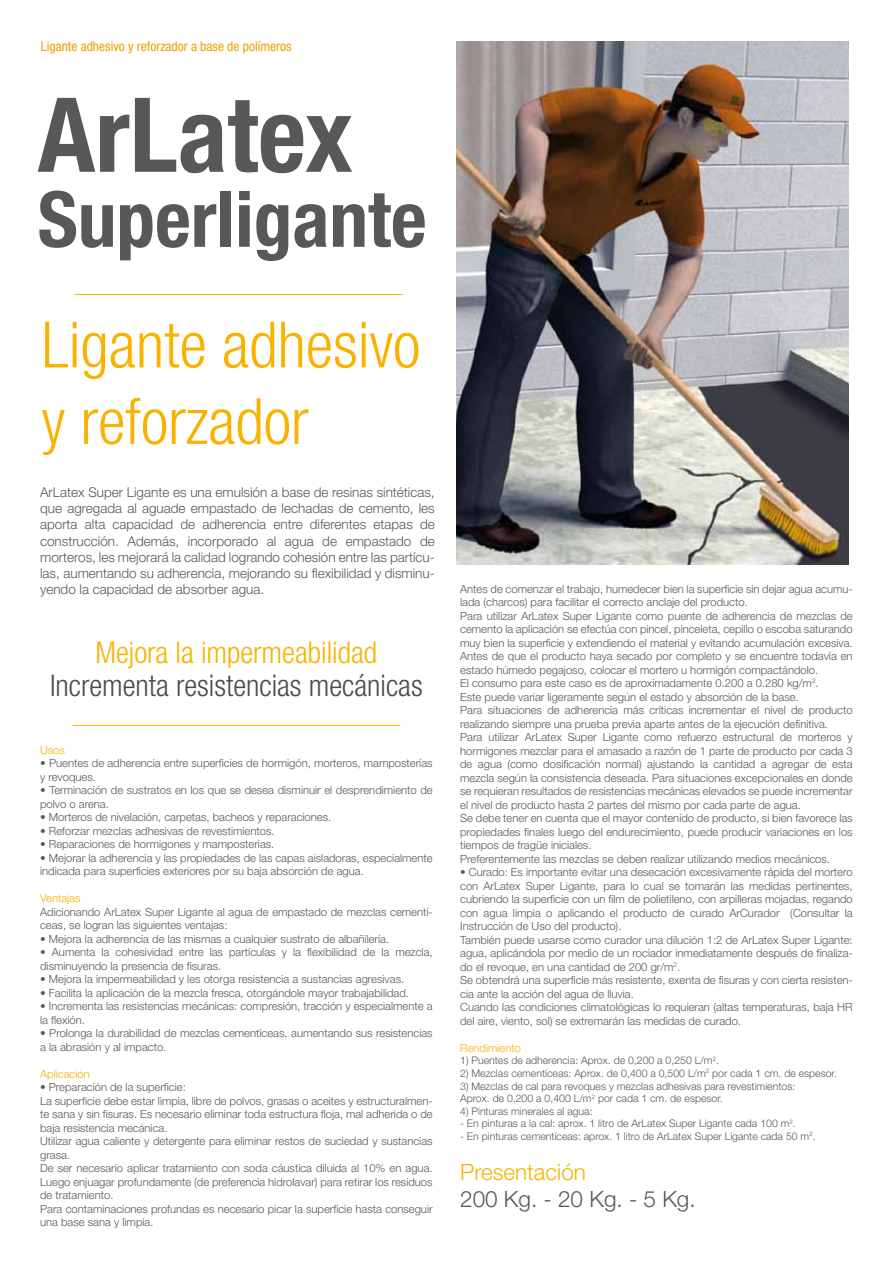
<style>
.page{position:relative;width:893px;height:1263px;background:#fff}
.page>*{position:absolute;margin:0;border:0;box-sizing:border-box;transform-origin:0 0}
.t1{font:700 condensed 103.5px "Helvetica Neue";color:#58585a}
.t2{font:700 condensed 77.25px "Helvetica Neue";color:#58585a}
.t3{font:300 condensed 63.75px/76.5px "Helvetica Neue";color:#f9b200}
.t4{font:300 condensed 30px "Helvetica Neue";color:#4b4b4d}
.t5{font:300 condensed 30px "Helvetica Neue";color:#f9b200}
.t6{font:300 22.5px "Helvetica Neue";color:#58585a}
.t7{font:300 22.5px "Helvetica Neue";color:#f9b200}
.t8{font:300 13.5px/16.2px "Helvetica Neue";color:#58585a;text-align:justify}
.t9{font:condensed 13.5px "Helvetica Neue";color:#f49e00}
.t10{font:300 11.25px/13.5px "Helvetica Neue";color:#58585a}
.t11{font:300 11.25px "Helvetica Neue";color:#f9b200}
.t12{font:300 10.5px/12.6px "Helvetica Neue";color:#58585a}
</style>
<div class="page">
<hr style="left:72px;top:725px;width:328px;height:1px;background:#f9b200">
<hr style="left:75px;top:294px;width:327px;height:1px;background:#f9b200">
<img style="left:457px;top:42px;width:392px;height:522px">
<p class="t9" style="left:41px;top:39px;width:253px">Ligante adhesivo y reforzador a base de polímeros</p>
<h1 class="t1" style="left:38px;top:72px;width:317px">ArLatex</h1>
<h2 class="t2" style="left:38px;top:173px;width:390px">Superligante</h2>
<h3 class="t3" style="left:42px;top:306px;width:380px">Ligante adhesivo y reforzador</h3>
<p class="t8" style="left:40px;top:484px;width:396px">ArLatex Super Ligante es una emulsión a base de resinas sintéticas, que agregada al aguade empastado de lechadas de cemento, les aporta alta capacidad de adherencia entre diferentes etapas de construcción. Además, incorporado al agua de empastado de morteros, les mejorará la calidad logrando cohesión entre las partícu&shy;las, aumentando su adherencia, mejorando su flexibilidad y disminu&shy;yendo la capacidad de absorber agua.</p>
<h3 class="t5" style="left:96px;top:635px;width:283px">Mejora la impermeabilidad</h3>
<h3 class="t4" style="left:50px;top:668px;width:374px">Incrementa resistencias mecánicas</h3>
<p class="t11" style="left:40px;top:743px;width:26px">Usos</p>
<p class="t10" style="left:40px;top:756px;width:394px">• Puentes de adherencia entre superficies de hormigón, morteros, mamposterías y revoques.</p>
<p class="t10" style="left:40px;top:783px;width:394px">• Terminación de sustratos en los que se desea disminuir el desprendimiento de polvo o arena.</p>
<p class="t10" style="left:40px;top:810px;width:293px">• Morteros de nivelación, carpetas, bacheos y reparaciones.</p>
<p class="t10" style="left:40px;top:824px;width:236px">• Reforzar mezclas adhesivas de revestimientos.</p>
<p class="t10" style="left:40px;top:837px;width:236px">• Reparaciones de hormigones y mamposterías.</p>
<p class="t10" style="left:40px;top:851px;width:394px">• Mejorar la adherencia y las propiedades de las capas aisladoras, especialmente indicada para superficies exteriores por su baja absorción de agua.</p>
<p class="t11" style="left:40px;top:891px;width:42px">Ventajas</p>
<p class="t10" style="left:40px;top:905px;width:394px">Adicionando ArLatex Super Ligante al agua de empastado de mezclas cementí&shy;ceas, se logran las siguientes ventajas:</p>
<p class="t10" style="left:40px;top:932px;width:351px">• Mejora la adherencia de las mismas a cualquier sustrato de albañilería.</p>
<p class="t10" style="left:40px;top:945px;width:394px">• Aumenta la cohesividad entre las partículas y la flexibilidad de la mezcla, disminuyendo la presencia de fisuras.</p>
<p class="t10" style="left:40px;top:972px;width:366px">• Mejora la impermeabilidad y les otorga resistencia a sustancias agresivas.</p>
<p class="t10" style="left:40px;top:986px;width:370px">• Facilita la aplicación de la mezcla fresca, otorgándole mayor trabajabilidad.</p>
<p class="t10" style="left:40px;top:999px;width:394px">• Incrementa las resistencias mecánicas: compresión, tracción y especialmente a la flexión.</p>
<p class="t10" style="left:40px;top:1026px;width:394px">• Prolonga la durabilidad de mezclas cementíceas, aumentando sus resistencias a la abrasión y al impacto.</p>
<p class="t11" style="left:40px;top:1067px;width:51px">Aplicación</p>
<p class="t10" style="left:40px;top:1080px;width:394px">• Preparación de la superficie:<br>La superficie debe estar limpia, libre de polvos, grasas o aceites y estructuralmen&shy;te sana y sin fisuras. Es necesario eliminar toda estructura floja, mal adherida o de baja resistencia mecánica.<br>Utilizar agua caliente y detergente para eliminar restos de suciedad y sustancias grasa.<br>De ser necesario aplicar tratamiento con soda cáustica diluida al 10% en agua.<br>Luego enjuagar profundamente (de preferencia hidrolavar) para retirar los residuos de tratamiento.<br>Para contaminaciones profundas es necesario picar la superficie hasta conseguir una base sana y limpia.</p>
<p class="t10" style="left:460px;top:582px;width:394px">Antes de comenzar el trabajo, humedecer bien la superficie sin dejar agua acumu&shy;lada (charcos) para facilitar el correcto anclaje del producto.<br>Para utilizar ArLatex Super Ligante como puente de adherencia de mezclas de cemento la aplicación se efectúa con pincel, pinceleta, cepillo o escoba saturando muy bien la superficie y extendiendo el material y evitando acumulación excesiva.<br>Antes de que el producto haya secado por completo y se encuentre todavía en estado húmedo pegajoso, colocar el mortero u hormigón compactándolo.<br>El consumo para este caso es de aproximadamente 0.200 a 0.280 kg/m<sup>2</sup>.<br>Este puede variar ligeramente según el estado y absorción de la base.<br>Para situaciones de adherencia más críticas incrementar el nivel de producto realizando siempre una prueba previa aparte antes de la ejecución definitiva.<br>Para utilizar ArLatex Super Ligante como refuerzo estructural de morteros y hormigones mezclar para el amasado a razón de 1 parte de producto por cada 3 de agua (como dosificación normal) ajustando la cantidad a agregar de esta mezcla según la consistencia deseada. Para situaciones excepcionales en donde se requieran resultados de resistencias mecánicas elevados se puede incrementar el nivel de producto hasta 2 partes del mismo por cada parte de agua.<br>Se debe tener en cuenta que el mayor contenido de producto, si bien favorece las propiedades finales luego del endurecimiento, puede producir variaciones en los tiempos de fragüe iniciales.<br>Preferentemente las mezclas se deben realizar utilizando medios mecánicos.</p>
<p class="t10" style="left:460px;top:865px;width:394px">• Curado: Es importante evitar una desecación excesivamente rápida del mortero con ArLatex Super Ligante, para lo cual se tomarán las medidas pertinentes, cubriendo la superficie con un film de polietileno, con arpilleras mojadas, regando con agua limpia o aplicando el producto de curado ArCurador (Consultar la Instrucción de Uso del producto).<br>También puede usarse como curador una dilución 1:2 de ArLatex Super Ligante: agua, aplicándola por medio de un rociador inmediatamente después de finaliza&shy;do el revoque, en una cantidad de 200 gr/m<sup>2</sup>.<br>Se obtendrá una superficie más resistente, exenta de fisuras y con cierta resisten&shy;cia ante la acción del agua de lluvia.<br>Cuando las condiciones climatológicas lo requieran (altas temperaturas, baja HR del aire, viento, sol) se extremarán las medidas de curado.</p>
<p class="t11" style="left:460px;top:1041px;width:62px">Rendimiento</p>
<p class="t12" style="left:460px;top:1054px;width:260px">1) Puentes de adherencia: Aprox. de 0,200 a 0,250 L/m<sup>2</sup>.</p>
<p class="t12" style="left:460px;top:1067px;width:378px">2) Mezclas cementíceas: Aprox. de 0,400 a 0,500 L/m<sup>2</sup> por cada 1 cm. de espesor.</p>
<p class="t12" style="left:460px;top:1079px;width:337px">3) Mezclas de cal para revoques y mezclas adhesivas para revestimientos:<br>Aprox. de 0,200 a 0,400 L/m<sup>2</sup> por cada 1 cm. de espesor.</p>
<p class="t12" style="left:460px;top:1104px;width:134px">4) Pinturas minerales al agua:</p>
<p class="t12" style="left:460px;top:1117px;width:337px">- En pinturas a la cal: aprox. 1 litro de ArLatex Super Ligante cada 100 m<sup>2</sup>.</p>
<p class="t12" style="left:460px;top:1130px;width:357px">- En pinturas cementíceas: aprox. 1 litro de ArLatex Super Ligante cada 50 m<sup>2</sup>.</p>
<h3 class="t7" style="left:460px;top:1159px;width:127px">Presentación</h3>
<h3 class="t6" style="left:460px;top:1186px;width:237px">200 Kg. - 20 Kg. - 5 Kg.</h3>
</div>
